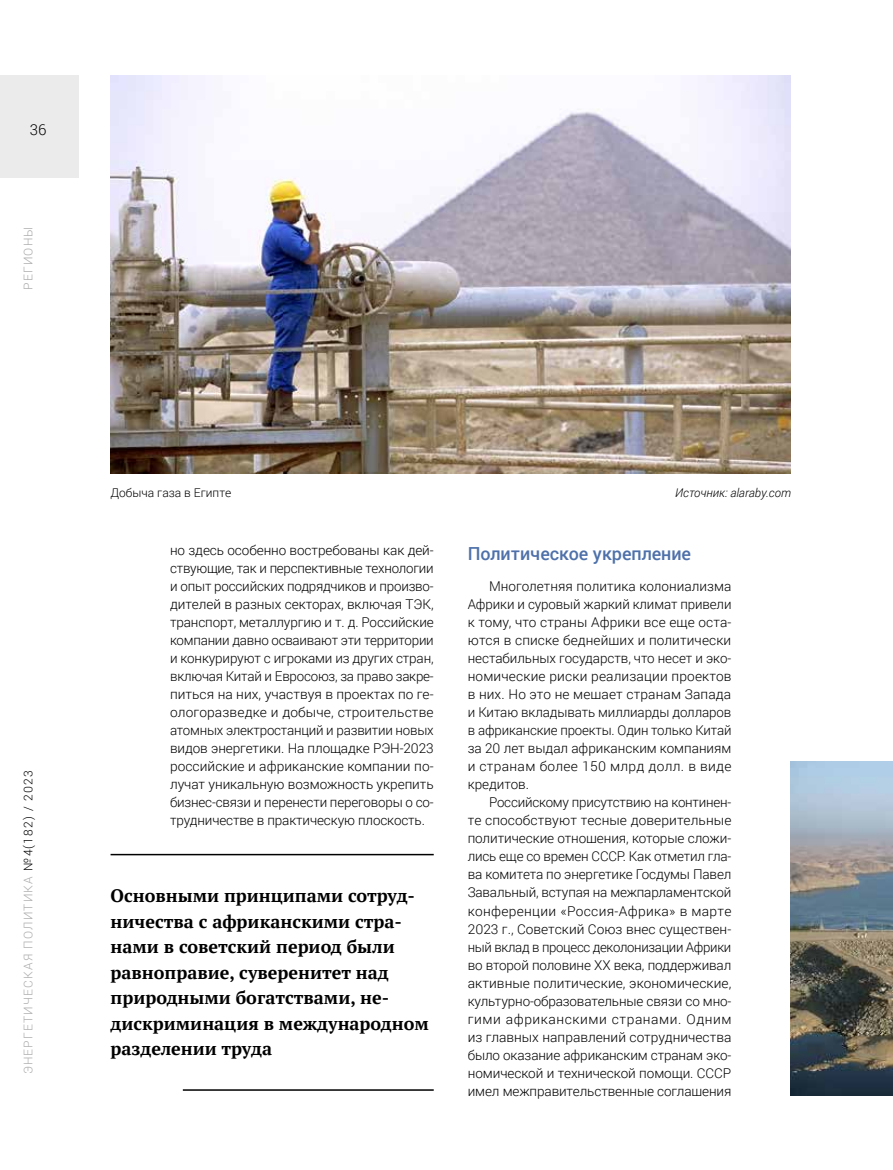
<style>
.page{position:relative;width:893px;height:1170px;background:#fff}
.page>*{position:absolute;margin:0;border:0;box-sizing:border-box;transform-origin:0 0}
.t1{font:700 18px/25.5px "PT Serif";color:#000}
.t2{font:500 18px "Roboto";color:#4e71aa}
.t3{font:300 15px "Roboto";color:#000}
.t4{font:300 13.5px/18px "Roboto";letter-spacing:-.01em;color:#000;text-align:justify}
.t5{font:300 12px "Roboto";letter-spacing:.1em;color:#aaa}
.t6{font:italic 300 12px "Roboto";color:#000}
.t7{font:300 12px "Roboto";color:#000}
.t8{font:300 12px "Roboto";letter-spacing:.1em;color:#a8a8a8}
.s1{color:#000}
</style>
<div class="page">
<div style="left:0;top:76px;width:79px;height:102px;background:#ebebeb"></div>
<img style="left:791px;top:761px;width:102px;height:334px">
<hr style="left:111px;top:853px;width:323px;height:2px;background:#000">
<hr style="left:183px;top:1089px;width:251px;height:1px;background:#000">
<img style="left:111px;top:76px;width:680px;height:397px">
<p class="t3" style="left:30px;top:119px;width:18px">36</p>
<p class="t8" style="left:20px;top:290px;width:65px;rotate:-90deg">РЕГИОНЫ</p>
<p class="t5" style="left:20px;top:1074px;width:305px;rotate:-90deg">ЭНЕРГЕТИЧЕСКАЯ ПОЛИТИКА <span class="s1">№4(182) / 2023</span></p>
<p class="t7" style="left:111px;top:484px;width:122px">Добыча газа в Египте</p>
<p class="t6" style="left:675px;top:484px;width:117px">Источник: alaraby.com</p>
<p class="t4" style="left:170px;top:541px;width:265px">но здесь особенно востребованы как дей&shy;ствующие, так и перспективные технологии и опыт российских подрядчиков и произво&shy;дителей в разных секторах, включая ТЭК, транспорт, металлургию и т. д. Российские компании давно осваивают эти территории и конкурируют с игроками из других стран, включая Китай и Евросоюз, за право закре&shy;питься на них, участвуя в проектах по ге&shy;ологоразведке и добыче, строительстве атомных электростанций и развитии новых видов энергетики. На площадке РЭН‑2023 российские и африканские компании по&shy;лучат уникальную возможность укрепить бизнес-связи и перенести переговоры о со&shy;трудничестве в практическую плоскость.</p>
<h1 class="t1" style="left:111px;top:882px;width:320px">Основными принципами сотруд&shy;ничества с африканскими стра&shy;нами в советский период были равноправие, суверенитет над природными богатствами, не&shy;дискриминация в международном разделении труда</h1>
<h1 class="t2" style="left:468px;top:540px;width:225px">Политическое укрепление</h1>
<p class="t4" style="left:468px;top:577px;width:265px;text-indent:21px">Многолетняя политика колониализма Африки и суровый жаркий климат привели к тому, что страны Африки все еще оста&shy;ются в списке беднейших и политически нестабильных государств, что несет и эко&shy;номические риски реализации проектов в них. Но это не мешает странам Запада и Китаю вкладывать миллиарды долларов в африканские проекты. Один только Китай за 20 лет выдал африканским компаниям и странам более 150 млрд долл. в виде кредитов.</p>
<p class="t4" style="left:468px;top:793px;width:265px;text-indent:21px">Российскому присутствию на континен&shy;те способствуют тесные доверительные политические отношения, которые сложи&shy;лись еще со времен СССР. Как отметил гла&shy;ва комитета по энергетике Госдумы Павел Завальный, вступая на межпарламентской конференции «Россия-Африка» в марте 2023 г., Советский Союз внес существен&shy;ный вклад в процесс деколонизации Африки во второй половине XX века, поддерживал активные политические, экономические, культурно-образовательные связи со мно&shy;гими африканскими странами. Одним из главных направлений сотрудничества было оказание африканским странам эко&shy;номической и технической помощи. СССР имел межправительственные соглашения</p>
</div>
